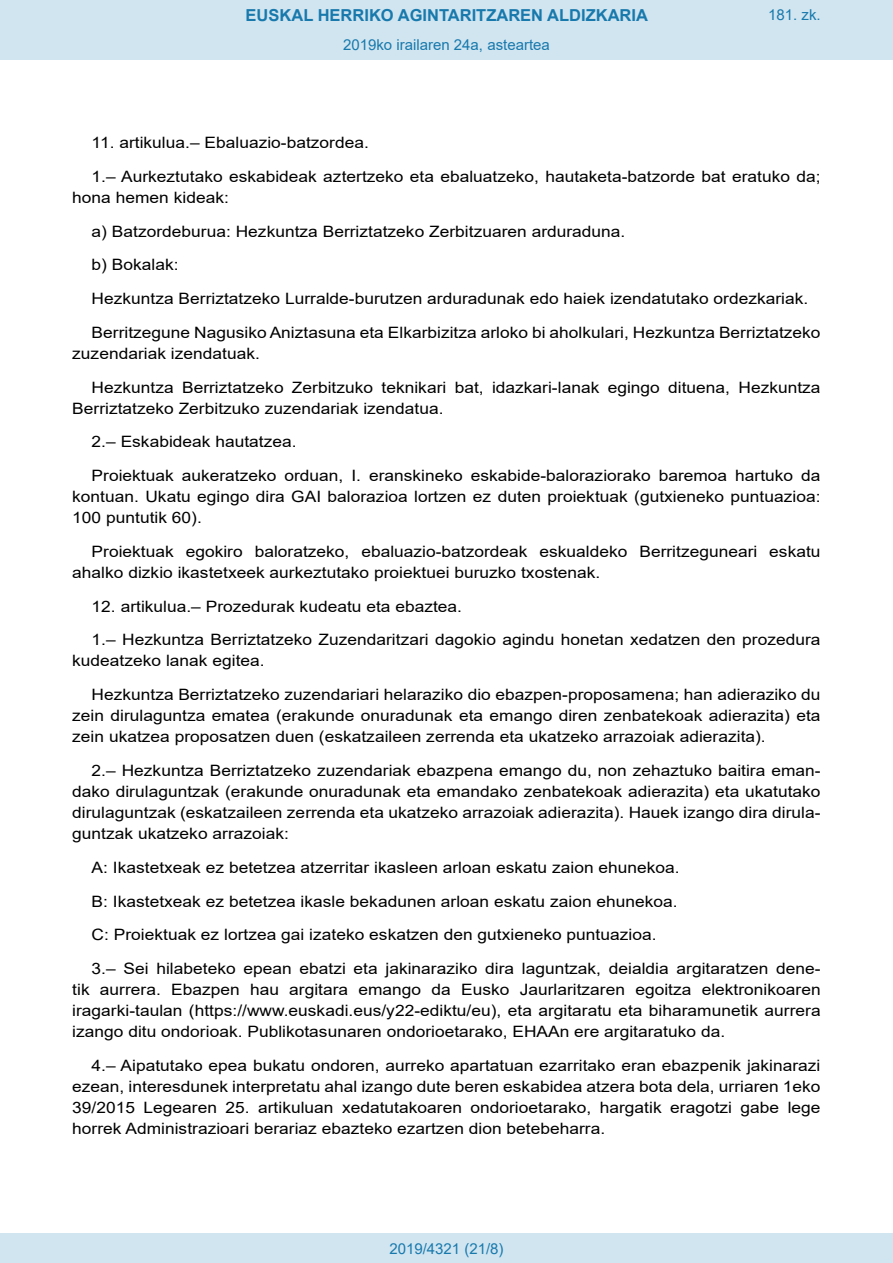
<style>
.page{position:relative;width:893px;height:1263px;background:#fff}
.page>*{position:absolute;margin:0;border:0;box-sizing:border-box;transform-origin:0 0}
.t1{font:700 16.5px "Arial";color:#1879ad}
.BOPVDetalle{font:15.6px/21px "Arial";color:#000;scale:1.11 1}
.Paginacion_Centro{font:15px "Arial";color:#1879ad}
</style>
<div class="page">
<div style="left:0;top:0;width:893px;height:60px;background:#d0e5f0"></div>
<div style="left:0;top:1233px;width:893px;height:30px;background:#d0e5f0"></div>
<p class="t1" style="left:246px;top:3px;width:404px">EUSKAL HERRIKO AGINTARITZAREN ALDIZKARIA</p>
<p class="Paginacion_Centro" style="left:343px;top:35px;width:208px">2019ko irailaren 24a, asteartea</p>
<p class="Paginacion_Centro" style="left:768px;top:5px;width:54px">181. zk.</p>
<p class="BOPVDetalle" style="left:92px;top:132px;width:251px">11. artikulua.– Ebaluazio-batzordea.</p>
<p class="BOPVDetalle" style="left:72px;top:166px;width:676px;text-indent:19px">1.– Aurkeztutako eskabideak aztertzeko eta ebaluatzeko, hautaketa-batzorde bat eratuko da; hona hemen kideak:</p>
<p class="BOPVDetalle" style="left:92px;top:221px;width:482px">a) Batzordeburua: Hezkuntza Berriztatzeko Zerbitzuaren arduraduna.</p>
<p class="BOPVDetalle" style="left:92px;top:254px;width:80px">b) Bokalak:</p>
<p class="BOPVDetalle" style="left:92px;top:288px;width:647px">Hezkuntza Berriztatzeko Lurralde-burutzen arduradunak edo haiek izendatutako ordezkariak.</p>
<p class="BOPVDetalle" style="left:72px;top:322px;width:676px;text-indent:19px">Berritzegune Nagusiko Aniztasuna eta Elkarbizitza arloko bi aholkulari, Hezkuntza Berriztatzeko zuzendariak izendatuak.</p>
<p class="BOPVDetalle" style="left:72px;top:377px;width:676px;text-indent:19px">Hezkuntza Berriztatzeko Zerbitzuko teknikari bat, idazkari-lanak egingo dituena, Hezkuntza<br>Berriztatzeko Zerbitzuko zuzendariak izendatua.</p>
<p class="BOPVDetalle" style="left:92px;top:431px;width:186px">2.– Eskabideak hautatzea.</p>
<p class="BOPVDetalle" style="left:72px;top:465px;width:676px;text-align:justify;text-indent:19px">Proiektuak aukeratzeko orduan, I. eranskineko eskabide-baloraziorako baremoa hartuko da kontuan. Ukatu egingo dira GAI balorazioa lortzen ez duten proiektuak (gutxieneko puntuazioa:<br>100 puntutik 60).</p>
<p class="BOPVDetalle" style="left:72px;top:541px;width:676px;text-indent:19px">Proiektuak egokiro baloratzeko, ebaluazio-batzordeak eskualdeko Berritzeguneari eskatu ahalko dizkio ikastetxeek aurkeztutako proiektuei buruzko txostenak.</p>
<p class="BOPVDetalle" style="left:92px;top:596px;width:335px">12. artikulua.– Prozedurak kudeatu eta ebaztea.</p>
<p class="BOPVDetalle" style="left:72px;top:629px;width:676px;text-indent:19px">1.– Hezkuntza Berriztatzeko Zuzendaritzari dagokio agindu honetan xedatzen den prozedura kudeatzeko lanak egitea.</p>
<p class="BOPVDetalle" style="left:72px;top:684px;width:676px;text-align:justify;text-indent:19px">Hezkuntza Berriztatzeko zuzendariari helaraziko dio ebazpen-proposamena; han adieraziko du zein dirulaguntza ematea (erakunde onuradunak eta emango diren zenbatekoak adierazita) eta zein ukatzea proposatzen duen (eskatzaileen zerrenda eta ukatzeko arrazoiak adierazita).</p>
<p class="BOPVDetalle" style="left:72px;top:760px;width:676px;text-align:justify;text-indent:19px">2.– Hezkuntza Berriztatzeko zuzendariak ebazpena emango du, non zehaztuko baitira eman&shy;dako dirulaguntzak (erakunde onuradunak eta emandako zenbatekoak adierazita) eta ukatutako dirulaguntzak (eskatzaileen zerrenda eta ukatzeko arrazoiak adierazita). Hauek izango dira dirula&shy;guntzak ukatzeko arrazoiak:</p>
<p class="BOPVDetalle" style="left:92px;top:857px;width:531px">A: Ikastetxeak ez betetzea atzerritar ikasleen arloan eskatu zaion ehunekoa.</p>
<p class="BOPVDetalle" style="left:92px;top:890px;width:530px">B: Ikastetxeak ez betetzea ikasle bekadunen arloan eskatu zaion ehunekoa.</p>
<p class="BOPVDetalle" style="left:92px;top:924px;width:510px">C: Proiektuak ez lortzea gai izateko eskatzen den gutxieneko puntuazioa.</p>
<p class="BOPVDetalle" style="left:72px;top:958px;width:676px;text-align:justify;text-indent:19px">3.– Sei hilabeteko epean ebatzi eta jakinaraziko dira laguntzak, deialdia argitaratzen dene&shy;tik aurrera. Ebazpen hau argitara emango da Eusko Jaurlaritzaren egoitza elektronikoaren iragarki-taulan (https://www.euskadi.eus/y22-ediktu/eu), eta argitaratu eta biharamunetik aurrera izango ditu ondorioak. Publikotasunaren ondorioetarako, EHAAn ere argitaratuko da.</p>
<p class="BOPVDetalle" style="left:72px;top:1055px;width:676px;text-align:justify;text-indent:19px">4.– Aipatutako epea bukatu ondoren, aurreko apartatuan ezarritako eran ebazpenik jakinarazi ezean, interesdunek interpretatu ahal izango dute beren eskabidea atzera bota dela, urriaren 1eko 39/2015 Legearen 25. artikuluan xedatutakoaren ondorioetarako, hargatik eragotzi gabe lege horrek Administrazioari berariaz ebazteko ezartzen dion betebeharra.</p>
<p class="Paginacion_Centro" style="left:389px;top:1238px;width:116px">2019/4321 (21/8)</p>
</div>
